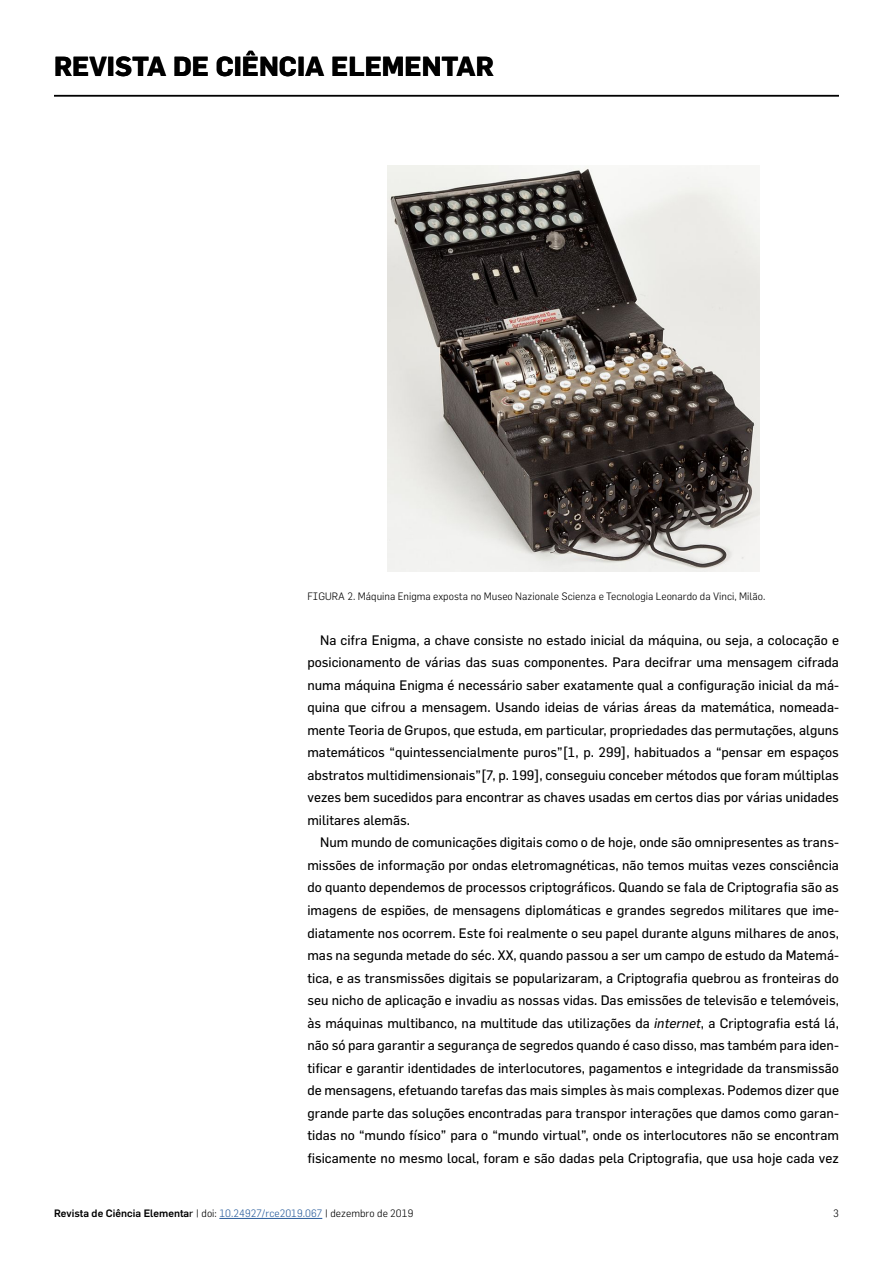
<style>
.page{position:relative;width:893px;height:1263px;background:#fff}
.page>*{position:absolute;margin:0;border:0;box-sizing:border-box;transform-origin:0 0}
.t1{font:700 27px "Flama";color:#000}
.t2{font:13.5px/22.5px "Flama";color:#000;text-align:justify}
.t3{font:300 10.5px "Flama";color:#000}
.t4{font:500 10.5px "Flama";color:#000}
.s1{font-style:italic}
.s2{font-weight:400}
.s3{font-weight:300}
.s4{font-weight:300;color:#275b9b}
</style>
<div class="page">
<hr style="left:54px;top:95px;width:785px;height:1px;background:#000">
<img style="left:387px;top:166px;width:372px;height:405px">
<hr style="left:219px;top:1218px;width:103px;height:1px;background:#275b9b">
<h1 class="t1" style="left:54px;top:50px;width:441px">REVISTA DE CIÊNCIA ELEMENTAR</h1>
<p class="t3" style="left:307px;top:590px;width:460px">FIGURA 2. Máquina Enigma exposta no Museo Nazionale Scienza e Tecnologia Leonardo da Vinci, Milão.</p>
<p class="t2" style="left:307px;top:628px;width:533px;text-indent:13px">Na cifra Enigma, a chave consiste no estado inicial da máquina, ou seja, a colocação e posicionamento de várias das suas componentes. Para decifrar uma mensagem cifrada numa máquina Enigma é necessário saber exatamente qual a configuração inicial da má&shy;quina que cifrou a mensagem. Usando ideias de várias áreas da matemática, nomeada&shy;mente Teoria de Grupos, que estuda, em particular, propriedades das permutações, alguns matemáticos “quintessencialmente puros”[1, p. 299], habituados a “pensar em espaços abstratos multidimensionais”[7, p. 199], conseguiu conceber métodos que foram múltiplas vezes bem sucedidos para encontrar as chaves usadas em certos dias por várias unidades militares alemãs.</p>
<p class="t2" style="left:307px;top:831px;width:533px;text-indent:13px">Num mundo de comunicações digitais como o de hoje, onde são omnipresentes as trans&shy;missões de informação por ondas eletromagnéticas, não temos muitas vezes consciência do quanto dependemos de processos criptográficos. Quando se fala de Criptografia são as imagens de espiões, de mensagens diplomáticas e grandes segredos militares que ime&shy;diatamente nos ocorrem. Este foi realmente o seu papel durante alguns milhares de anos, mas na segunda metade do séc. XX, quando passou a ser um campo de estudo da Matemá&shy;tica, e as transmissões digitais se popularizaram, a Criptografia quebrou as fronteiras do seu nicho de aplicação e invadiu as nossas vidas. Das emissões de televisão e telemóveis, às máquinas multibanco, na multitude das utilizações da <span class="s1">internet</span>, a Criptografia está lá, não só para garantir a segurança de segredos quando é caso disso, mas também para iden&shy;tificar e garantir identidades de interlocutores, pagamentos e integridade da transmissão de mensagens, efetuando tarefas das mais simples às mais complexas. Podemos dizer que grande parte das soluções encontradas para transpor interações que damos como garan&shy;tidas no “mundo físico” para o “mundo virtual”, onde os interlocutores não se encontram fisicamente no mesmo local, foram e são dadas pela Criptografia, que usa hoje cada vez</p>
<p class="t4" style="left:54px;top:1207px;width:361px">Revista de Ciência Elementa<span class="s2">r</span> <span class="s3">| doi:</span> <span class="s4">10.24927/rce2019.067</span> <span class="s3">| dezembro de 2019</span></p>
<p class="t3" style="left:833px;top:1207px;width:7px">3</p>
</div>
